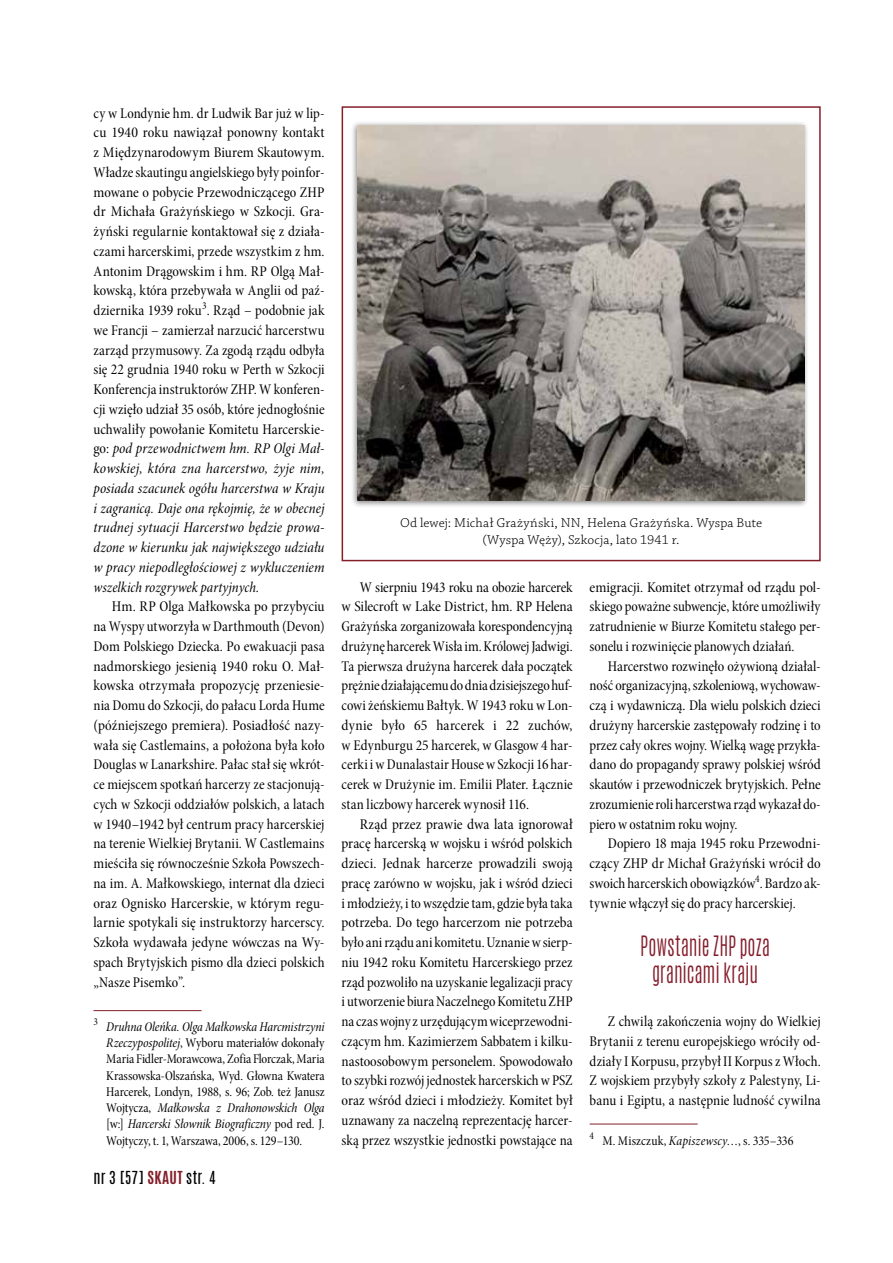
<style>
.page{position:relative;width:893px;height:1263px;background:#fff}
.page>*{position:absolute;margin:0;border:0;box-sizing:border-box;transform-origin:0 0}
.t1{font:300 23.4px/27px "Antonio";color:#841c2a;text-align:center;scale:.83 1}
.t2{font:15px/19.8px "Minion Pro Cn Subh";color:#000;text-align:justify}
.t3{font:15px/19.8px "Minion Pro Cn It Subh";letter-spacing:.005em;color:#000;text-align:justify}
.t4{font:15px "Antonio";letter-spacing:.01em;color:#000}
.t5{font:13.5px/16.2px "Minion Pro Cn Subh";letter-spacing:-.01em;color:#000;text-align:justify}
.t6{font:13.5px/16.2px "Minion Pro Cn It Subh";letter-spacing:-.005em;color:#000}
.t7{font:13.5px/16.2px "Chaparral Pro Light Capt";letter-spacing:.015em;color:#000;text-align:center}
.t8{font:13.5px "Minion Pro Cn Subh";letter-spacing:.01em;color:#000}
.s1{font-family:"Minion Pro Cn Subh"}
.s2{font-family:"Minion Pro Cn It Subh"}
.s3{font-weight:700;color:#841f2a}
</style>
<div class="page">
<hr style="left:94px;top:1010px;width:108px;height:1px;background:#841f2a">
<hr style="left:590px;top:1124px;width:108px;height:1px;background:#841f2a">
<div style="left:342px;top:106px;width:479px;height:455px;border:2px solid #841f2a"></div>
<div style="left:350px;top:120px;width:459px;height:388px;background:#000;opacity:.5"></div>
<img style="left:358px;top:125px;width:446px;height:375px">
<p class="t2" style="left:94px;top:103px;width:233px">cy w Londynie hm. dr Ludwik Bar już w lip&shy;cu 1940 roku nawiązał ponowny kontakt z Międzynarodowym Biurem Skautowym.<br>Władze skautingu angielskiego były poinfor&shy;mowane o pobycie Przewodniczącego ZHP dr Michała Grażyńskiego w Szkocji. Gra&shy;żyński regularnie kontaktował się z działa&shy;czami harcerskimi, przede wszystkim z hm.<br>Antonim Drągowskim i hm. RP Olgą Mał&shy;kowską, która przebywała w Anglii od paź&shy;dziernika 1939 roku<sup>3</sup>. Rząd – podobnie jak we Francji – zamierzał narzucić harcerstwu zarząd przymusowy. Za zgodą rządu odbyła się 22 grudnia 1940 roku w Perth w Szkocji Konferencja instruktorów ZHP. W konferen&shy;cji wzięło udział 35 osób, które jednogłośnie uchwaliły powołanie Komitetu Harcerskie-</p>
<p class="t3" style="left:94px;top:439px;width:233px"><span class="s1">go:</span> pod przewodnictwem hm. RP Olgi Mał&shy;kowskiej, która zna harcerstwo, żyje nim, posiada szacunek ogółu harcerstwa w Kraju i zagranicą. Daje ona rękojmię, że w obecnej trudnej sytuacji Harcerstwo będzie prowa&shy;dzone w kierunku jak największego udziału w pracy niepodległościowej z wykluczeniem wszelkich rozgrywek partyjnych<span class="s1">.</span></p>
<p class="t2" style="left:94px;top:597px;width:233px;text-indent:18px">Hm. RP Olga Małkowska po przybyciu na Wyspy utworzyła w Darthmouth (Devon)<br>Dom Polskiego Dziecka. Po ewakuacji pasa nadmorskiego jesienią 1940 roku O. Mał&shy;kowska otrzymała propozycję przeniesie&shy;nia Domu do Szkocji, do pałacu Lorda Hume (późniejszego premiera). Posiadłość nazy&shy;wała się Castlemains, a położona była koło Douglas w Lanarkshire. Pałac stał się wkrót&shy;ce miejscem spotkań harcerzy ze stacjonują&shy;cych w Szkocji oddziałów polskich, a latach w 1940–1942 był centrum pracy harcerskiej na terenie Wielkiej Brytanii. W Castlemains mieściła się równocześnie Szkoła Powszech&shy;na im. A. Małkowskiego, internat dla dzieci oraz Ognisko Harcerskie, w którym regu&shy;larnie spotykali się instruktorzy harcerscy.<br>Szkoła wydawała jedyne wówczas na Wy&shy;spach Brytyjskich pismo dla dzieci polskich „Nasze Pisemko”.</p>
<p class="t6" style="left:94px;top:1019px;width:233px"><sup>3</sup> Druhna Oleńka. Olga Małkowska Harcmistrzyni</p>
<p class="t5" style="left:106px;top:1035px;width:220px"><span class="s2">Rzeczypospolitej</span>, Wyboru materiałów dokonały Maria Fidler-Morawcowa, Zofia Florczak, Maria Krassowska-Olszańska, Wyd. Głowna Kwatera Harcerek, Londyn, 1988, s. 96; Zob. też Janusz</p>
<p class="t6" style="left:106px;top:1100px;width:220px"><span class="s1">Wojtycza,</span> Małkowska z Drahonowskich Olga <span class="s1">[w:]</span> Harcerski Słownik Biograficzny <span class="s1">pod red. J.</span></p>
<p class="t5" style="left:106px;top:1132px;width:197px">Wojtyczy, t. 1, Warszawa, 2006, s. 129–130.</p>
<p class="t4" style="left:94px;top:1166px;width:124px">NR 3 [57] <span class="s3">SKAUT</span> STR. 4</p>
<p class="t7" style="left:400px;top:515px;width:364px">Od lewej: Michał Grażyński, NN, Helena Grażyńska. Wyspa Bute (Wyspa Węży), Szkocja, lato 1941 r.</p>
<p class="t2" style="left:342px;top:577px;width:233px;text-indent:18px">W sierpniu 1943 roku na obozie harcerek w Silecroft w Lake District, hm. RP Helena Grażyńska zorganizowała korespondencyjną drużynę harcerek Wisła im. Królowej Jadwigi.<br>Ta pierwsza drużyna harcerek dała początek prężnie działającemu do dnia dzisiejszego huf&shy;cowi żeńskiemu Bałtyk. W 1943 roku w Lon&shy;dynie było 65 harcerek i 22 zuchów, w Edynburgu 25 harcerek, w Glasgow 4 har&shy;cerki i w Dunalastair House w Szkocji 16 har&shy;cerek w Drużynie im. Emilii Plater. Łącznie stan liczbowy harcerek wynosił 116.</p>
<p class="t2" style="left:342px;top:814px;width:233px;text-indent:18px">Rząd przez prawie dwa lata ignorował pracę harcerską w wojsku i wśród polskich dzieci. Jednak harcerze prowadzili swoją pracę zarówno w wojsku, jak i wśród dzieci i młodzieży, i to wszędzie tam, gdzie była taka potrzeba. Do tego harcerzom nie potrzeba było ani rządu ani komitetu. Uznanie w sierp&shy;niu 1942 roku Komitetu Harcerskiego przez rząd pozwoliło na uzyskanie legalizacji pracy i utworzenie biura Naczelnego Komitetu ZHP na czas wojny z urzędującym wiceprzewodni&shy;czącym hm. Kazimierzem Sabbatem i kilku&shy;nastoosobowym personelem. Spowodowało to szybki rozwój jednostek harcerskich w PSZ oraz wśród dzieci i młodzieży. Komitet był uznawany za naczelną reprezentację harcer&shy;ską przez wszystkie jednostki powstające na</p>
<p class="t2" style="left:590px;top:577px;width:233px">emigracji. Komitet otrzymał od rządu pol&shy;skiego poważne subwencje, które umożliwiły zatrudnienie w Biurze Komitetu stałego per&shy;sonelu i rozwinięcie planowych działań.</p>
<p class="t2" style="left:590px;top:656px;width:233px;text-indent:18px">Harcerstwo rozwinęło ożywioną działal&shy;ność organizacyjną, szkoleniową, wychowaw&shy;czą i wydawniczą. Dla wielu polskich dzieci drużyny harcerskie zastępowały rodzinę i to przez cały okres wojny. Wielką wagę przykła&shy;dano do propagandy sprawy polskiej wśród skautów i przewodniczek brytyjskich. Pełne zrozumienie roli harcerstwa rząd wykazał do&shy;piero w ostatnim roku wojny.</p>
<p class="t2" style="left:590px;top:834px;width:233px;text-indent:18px">Dopiero 18 maja 1945 roku Przewodni&shy;czący ZHP dr Michał Grażyński wrócił do swoich harcerskich obowiązków<sup>4</sup>. Bardzo ak&shy;tywnie włączył się do pracy harcerskiej.</p>
<h1 class="t1" style="left:640px;top:932px;width:158px">Powstanie ZHP poza granicami kraju</h1>
<p class="t2" style="left:590px;top:1011px;width:233px;text-indent:18px">Z chwilą zakończenia wojny do Wielkiej Brytanii z terenu europejskiego wróciły od&shy;działy I Korpusu, przybył II Korpus z Włoch.<br>Z wojskiem przybyły szkoły z Palestyny, Li&shy;banu i Egiptu, a następnie ludność cywilna</p>
<p class="t8" style="left:590px;top:1132px;width:205px"><sup>4</sup> M. Miszczuk, <span class="s2">Kapiszewscy…</span>, s. 335–336</p>
</div>
